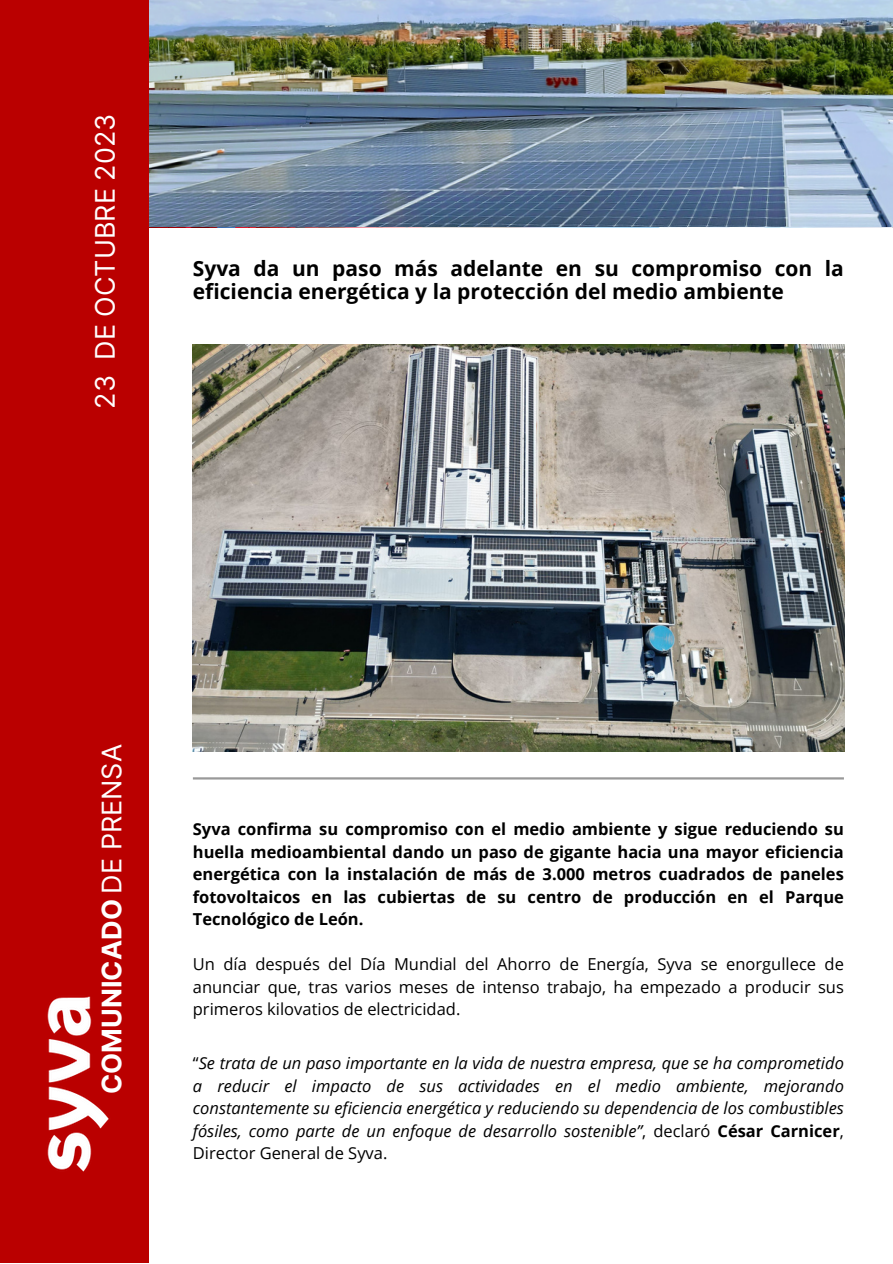
<style>
.page{position:relative;width:893px;height:1264px;background:#fff}
.page>*{position:absolute;margin:0;border:0;box-sizing:border-box;transform-origin:0 0}
.t1{font:700 27px "Inter";color:#fff}
.t2{font:27px "Inter";color:#fff}
.t3{font:700 21px/22.5px "Open Sans";color:#000}
.t4{font:italic 16.5px/22.5px "Open Sans";color:#000;text-align:justify}
.t5{font:700 16.5px/22.5px "Open Sans";color:#000;text-align:justify}
.t6{font:16.5px/22.5px "Open Sans";color:#000;text-align:justify}
.s1{font-weight:400}
.s2{font-style:normal}
.s3{font-weight:700;font-style:normal}
</style>
<div class="page">
<hr style="left:193px;top:777px;width:650px;height:2px;background:#999">
<img style="left:149px;top:0;width:743px;height:226px">
<div style="left:0;top:0;width:149px;height:1262px;background:#ba0000"></div>
<img style="left:47px;top:996px;width:62px;height:176px">
<img style="left:193px;top:345px;width:651px;height:407px">
<p class="t2" style="left:89px;top:408px;width:296px;rotate:-90deg">23 DE OCTUBRE 2023</p>
<p class="t3" style="left:193px;top:257px;width:652px">Syva da un paso más adelante en su compromiso con la eficiencia energética y la protección del medio ambiente</p>
<p class="t1" style="left:95px;top:1093px;width:351px;rotate:-90deg">COMUNICADO <span class="s1">DE PRENSA</span></p>
<p class="t5" style="left:193px;top:817px;width:652px">Syva confirma su compromiso con el medio ambiente y sigue reduciendo su huella medioambiental dando un paso de gigante hacia una mayor eficiencia energética con la instalación de más de 3.000 metros cuadrados de paneles fotovoltaicos en las cubiertas de su centro de producción en el Parque Tecnológico de León.</p>
<p class="t6" style="left:193px;top:952px;width:652px">Un día después del Día Mundial del Ahorro de Energía, Syva se enorgullece de anunciar que, tras varios meses de intenso trabajo, ha empezado a producir sus primeros kilovatios de electricidad.</p>
<p class="t4" style="left:193px;top:1051px;width:652px"><span class="s2">“</span>Se trata de un paso importante en la vida de nuestra empresa, que se ha comprometido a reducir el impacto de sus actividades en el medio ambiente, mejorando constantemente su eficiencia energética y reduciendo su dependencia de los combustibles fósiles, como parte de un enfoque de desarrollo sostenible”<span class="s2">, declaró</span> <span class="s3">César Carnicer</span><span class="s2">, Director General de Syva.</span></p>
</div>
